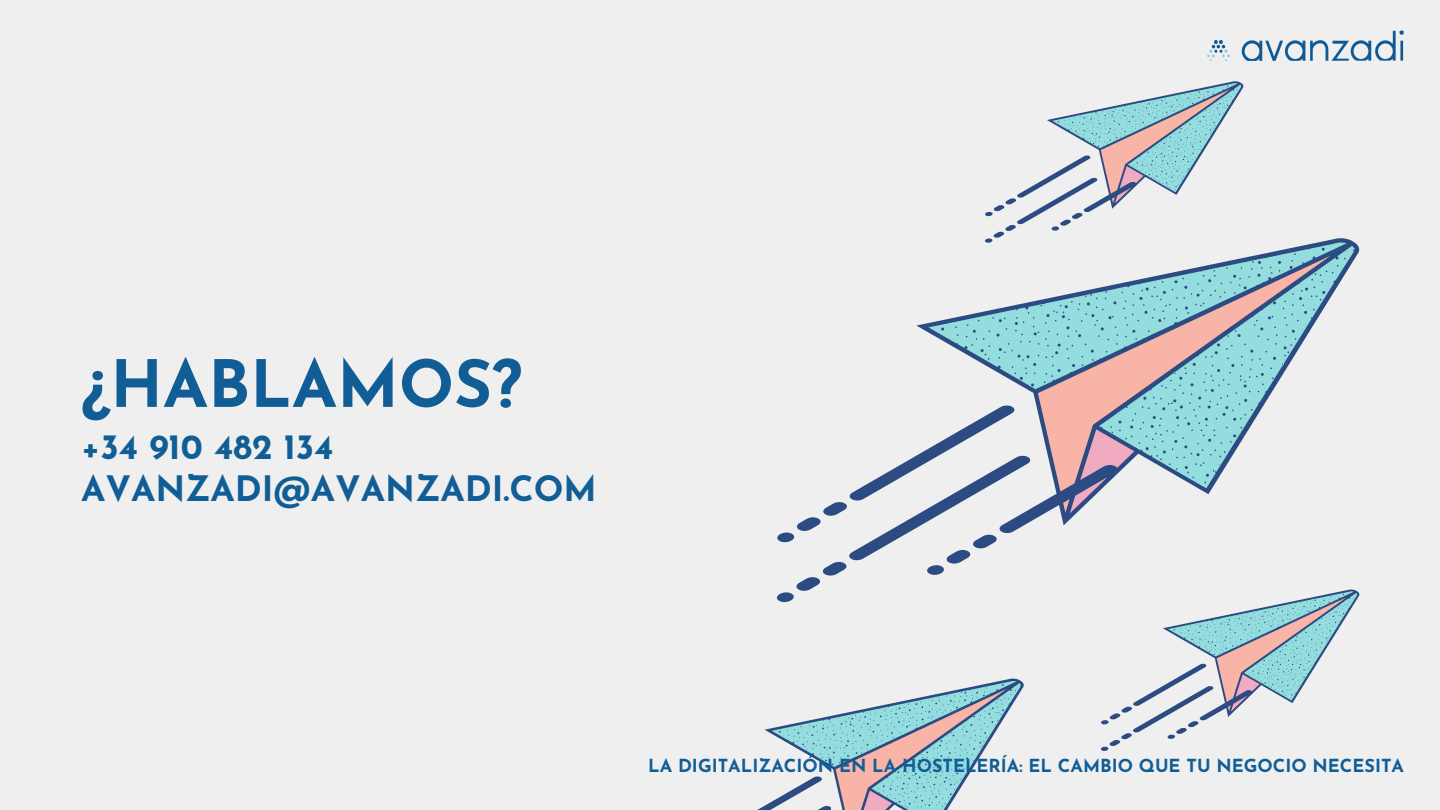
<style>
.page{position:relative;width:1440px;height:810px;background:#efefef}
.page>*{position:absolute;margin:0;border:0;box-sizing:border-box;transform-origin:0 0}
.t1{font:700 65px "Josefin Sans";color:#115e96}
.t2{font:700 35px/42px "Josefin Sans";color:#115e96}
.t3{font:700 18px "Josefin Sans";color:#115e96}
</style>
<div class="page">
<svg style="left:777px;top:238px;width:582px;height:365px"></svg>
<svg style="left:757px;top:678px;width:267px;height:132px"></svg>
<svg style="left:1101px;top:589px;width:258px;height:162px"></svg>
<svg style="left:985px;top:81px;width:258px;height:162px"></svg>
<img style="left:1207px;top:31px;width:197px;height:30px">
<p class="t1" style="left:81px;top:358px;width:443px">¿HABLAMOS?</p>
<p class="t2" style="left:81px;top:430px;width:517px">+34 910 482 134<br>AVANZADI@AVANZADI.COM</p>
<p class="t3" style="left:648px;top:759px;width:757px">LA DIGITALIZACIÓN EN LA HOSTELERÍA: EL CAMBIO QUE TU NEGOCIO NECESITA</p>
</div>
